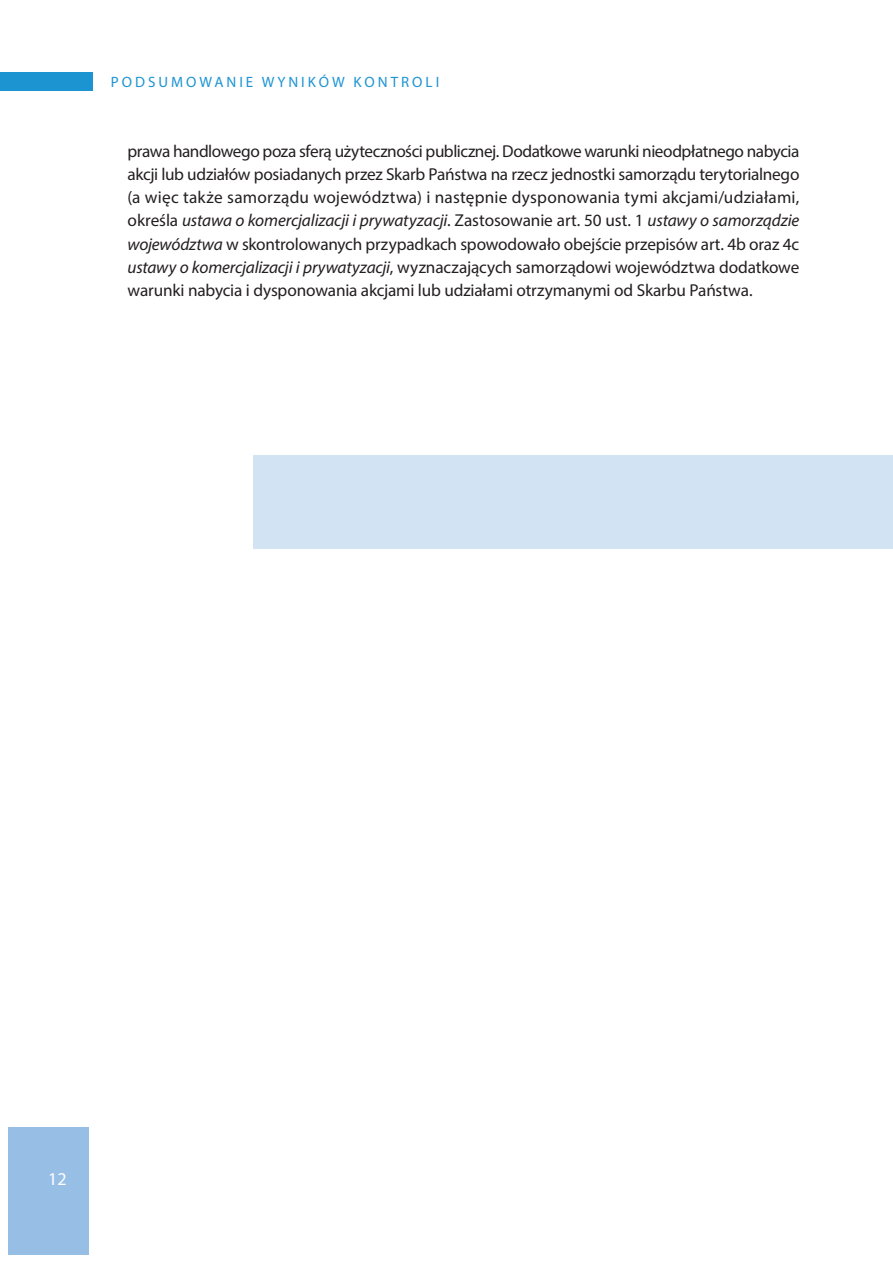
<style>
.page{position:relative;width:893px;height:1263px;background:#fff}
.page>*{position:absolute;margin:0;border:0;box-sizing:border-box;transform-origin:0 0}
.t1{font:18px "Myriad Pro";color:#fff}
.t2{font:17.25px/23.2px "Myriad Pro";letter-spacing:-.01em;color:#231f20;text-align:justify}
.t3{font:15px "Myriad Pro";letter-spacing:.2em;color:#1c94d2}
.s1{font-style:italic}
</style>
<div class="page">
<div style="left:9px;top:1127px;width:80px;height:127px;background:#97bfe6"></div>
<div style="left:0;top:72px;width:93px;height:19px;background:#1c94d2"></div>
<div style="left:254px;top:455px;width:639px;height:94px;background:#d2e3f4"></div>
<p class="t3" style="left:111px;top:73px;width:330px">PODSUMOWANIE WYNIKÓW KONTROLI</p>
<p class="t2" style="left:128px;top:139px;width:673px">prawa handlowego poza sferą użyteczności publicznej. Dodatkowe warunki nieodpłatnego nabycia akcji lub udziałów posiadanych przez Skarb Państwa na rzecz jednostki samorządu terytorialnego (a więc także samorządu województwa) i następnie dysponowania tymi akcjami/udziałami, określa <span class="s1">ustawa o komercjalizacji i prywatyzacji</span>. Zastosowanie art. 50 ust. 1 <span class="s1">ustawy o samorządzie województwa</span> w skontrolowanych przypadkach spowodowało obejście przepisów art. 4b oraz 4c <span class="s1">ustawy o komercjalizacji i prywatyzacji</span>, wyznaczających samorządowi województwa dodatkowe warunki nabycia i dysponowania akcjami lub udziałami otrzymanymi od Skarbu Państwa.</p>
<p class="t1" style="left:48px;top:1168px;width:20px">12</p>
</div>
